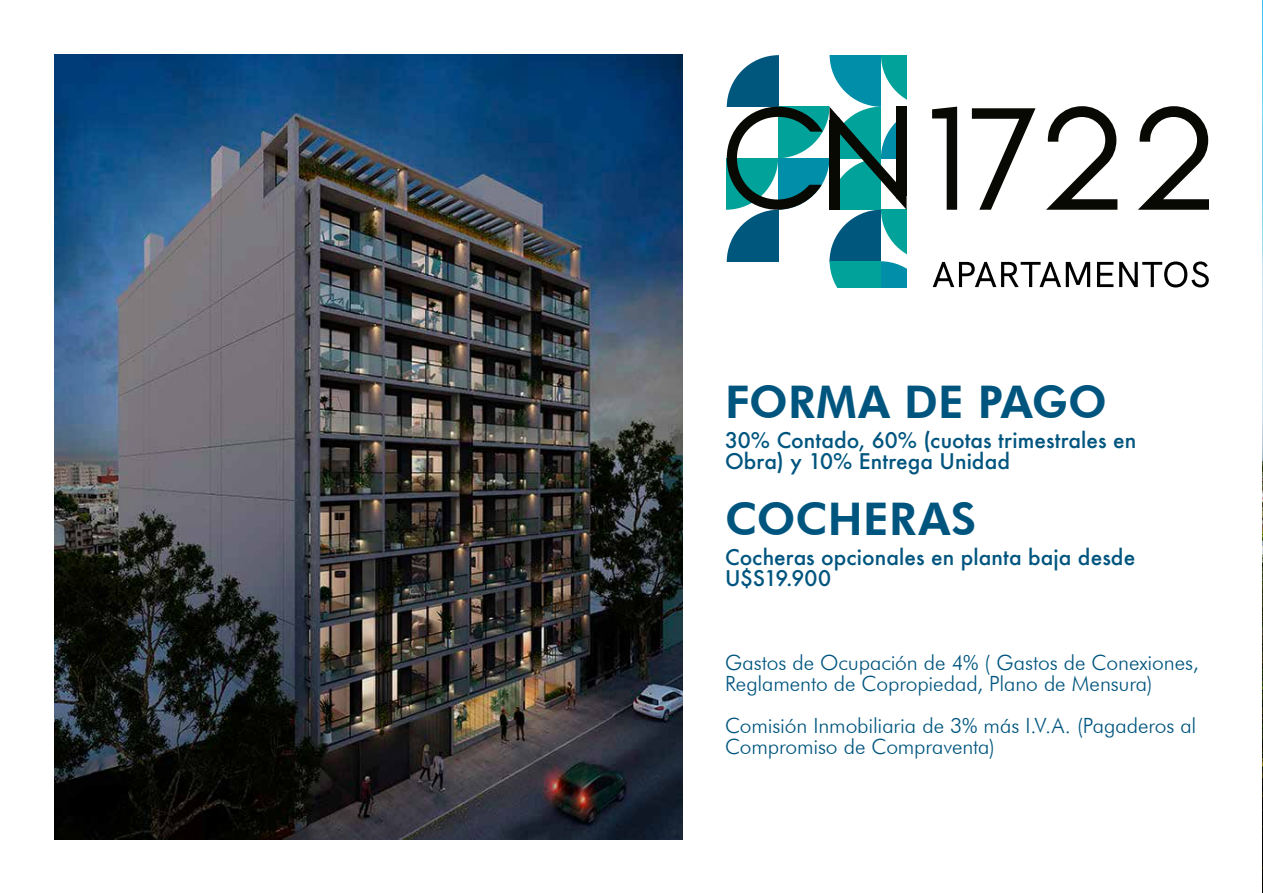
<style>
.page{position:relative;width:1263px;height:893px;background:#fff}
.page>*{position:absolute;margin:0;border:0;box-sizing:border-box;transform-origin:0 0}
.t1{font:149.85px "Glacial Indifference";color:#090904}
.t2{font:800 45px "Futura BT";letter-spacing:.005em;color:#00557f}
.t3{font:300 21px/21px "Futura BT";letter-spacing:-.005em;color:#00557f}
.t4{font:500 21px/21px "Futura";letter-spacing:.005em;color:#00557f}
</style>
<div class="page">
<img style="left:1262px;top:0;width:1px;height:892px">
<img style="left:54px;top:54px;width:628px;height:786px">
<svg style="left:727px;top:55px;width:180px;height:232px"></svg>
<svg style="left:933px;top:262px;width:157px;height:25px"></svg>
<svg style="left:1097px;top:262px;width:16px;height:25px"></svg>
<svg style="left:1119px;top:261px;width:90px;height:26px"></svg>
<h1 class="t1" style="left:925px;top:76px;width:297px">1722</h1>
<h2 class="t2" style="left:725px;top:375px;width:383px">FORMA DE PAGO</h2>
<p class="t4" style="left:725px;top:430px;width:413px">30% Contado, 60% (cuotas trimestrales en<br>Obra) y 10% Entrega Unidad</p>
<h2 class="t2" style="left:725px;top:492px;width:253px">COCHERAS</h2>
<p class="t4" style="left:725px;top:547px;width:412px">Cocheras opcionales en planta baja desde<br>U$S19.900</p>
<p class="t3" style="left:725px;top:652px;width:475px">Gastos de Ocupación de 4% ( Gastos de Conexiones,<br>Reglamento de Copropiedad, Plano de Mensura)</p>
<p class="t3" style="left:725px;top:715px;width:473px">Comisión Inmobiliaria de 3% más I.V.A. (Pagaderos al<br>Compromiso de Compraventa)</p>
</div>
